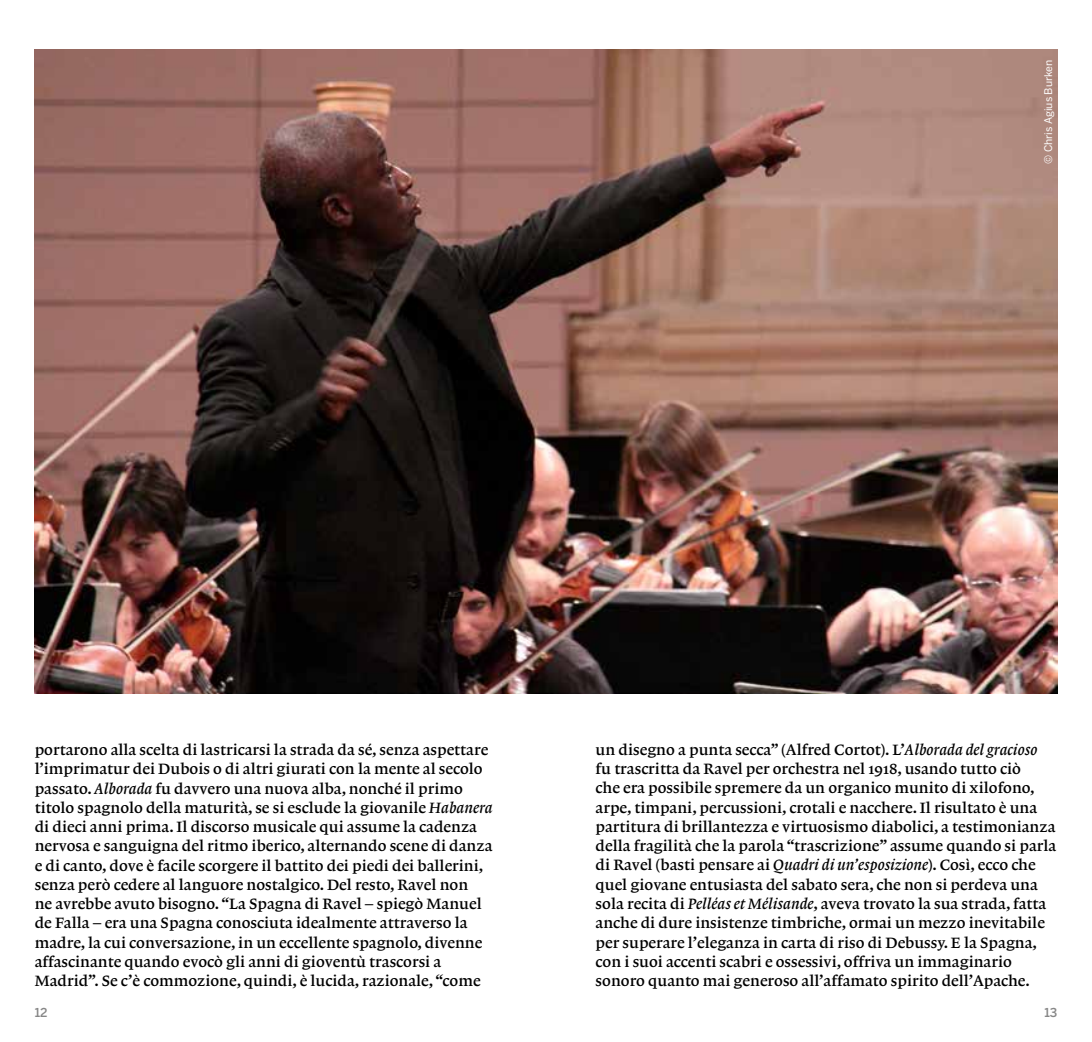
<style>
.page{position:relative;width:1092px;height:1042px;background:#fff}
.page>*{position:absolute;margin:0;border:0;box-sizing:border-box;transform-origin:0 0}
.t1{font:15.75px/19.2px "Lexicon No 1 Roman B";color:#000}
.t2{font:500 12.25px "Benton Sans";color:#878787}
.t3{font:10.5px "Benton Sans";color:#fff}
.s1{font-family:"Lexicon No 1 Italic B"}
</style>
<div class="page">
<img style="left:35px;top:50px;width:1022px;height:644px">
<p class="t3" style="left:1042px;top:164px;width:106px;rotate:-90deg">© Chris Agius Burken</p>
<p class="t1" style="left:35px;top:740px;width:459px">portarono alla scelta di lastricarsi la strada da sé, senza aspettare l’imprimatur dei Dubois o di altri giurati con la mente al secolo passato. <span class="s1">Alborada</span> fu davvero una nuova alba, nonché il primo titolo spagnolo della maturità, se si esclude la giovanile <span class="s1">Habanera </span>di dieci anni prima. Il discorso musicale qui assume la cadenza nervosa e sanguigna del ritmo iberico, alternando scene di danza e di canto, dove è facile scorgere il battito dei piedi dei ballerini, senza però cedere al languore nostalgico. Del resto, Ravel non<br>ne avrebbe avuto bisogno. “La Spagna di Ravel – spiegò Manuel de Falla – era una Spagna conosciuta idealmente attraverso la madre, la cui conversazione, in un eccellente spagnolo, divenne affascinante quando evocò gli anni di gioventù trascorsi a Madrid”. Se c’è commozione, quindi, è lucida, razionale, “come</p>
<p class="t1" style="left:595px;top:740px;width:462px">un disegno a punta secca” (Alfred Cortot). L’<span class="s1">Alborada del gracioso </span>fu trascritta da Ravel per orchestra nel 1918, usando tutto ciò<br>che era possibile spremere da un organico munito di xilofono, arpe, timpani, percussioni, crotali e nacchere. Il risultato è una partitura di brillantezza e virtuosismo diabolici, a testimonianza della fragilità che la parola “trascrizione” assume quando si parla di Ravel (basti pensare ai <span class="s1">Quadri di un’esposizione</span>). Così, ecco che quel giovane entusiasta del sabato sera, che non si perdeva una sola recita di <span class="s1">Pelléas et Mélisande</span>, aveva trovato la sua strada, fatta anche di dure insistenze timbriche, ormai un mezzo inevitabile per superare l’eleganza in carta di riso di Debussy. E la Spagna, con i suoi accenti scabri e ossessivi, offriva un immaginario sonoro quanto mai generoso all’affamato spirito dell’Apache.</p>
<p class="t2" style="left:35px;top:1005px;width:14px">12</p>
<p class="t2" style="left:1044px;top:1005px;width:14px">13</p>
</div>
